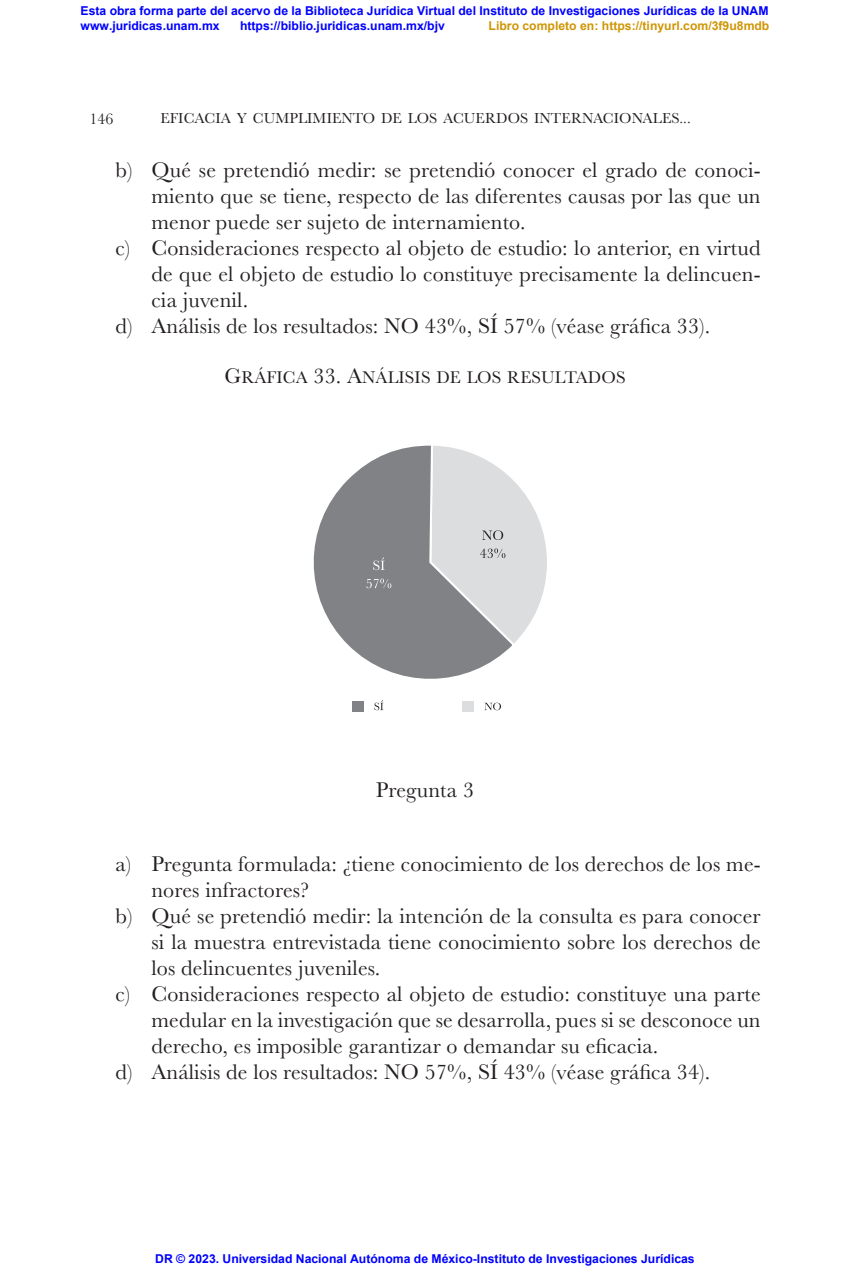
<style>
.page{position:relative;width:850px;height:1275px;background:#fff}
.page>*{position:absolute;margin:0;border:0;box-sizing:border-box;transform-origin:0 0}
.VV-2{font:22px/26px "Baskerville";letter-spacing:.005em;color:#231f20;text-align:justify}
.tabla{font:17.6px "Baskerville SC800";letter-spacing:.01em;color:#231f20}
.t1{font:16px "Baskerville";color:#231f20}
.t2{font:15px "Baskerville";letter-spacing:.005em;color:#231f20}
.t3{font:700 12.2px/14.6px "Arial";color:#00f}
.t4{font:700 12.2px "Arial";color:#cf9605}
.s1{font-size:22px}
.s2{font-family:"Baskerville SC800"}
</style>
<div class="page">
<div style="left:352px;top:701px;width:11px;height:11px;background:#808285"></div>
<div style="left:462px;top:701px;width:11px;height:11px;background:#dcdddf"></div>
<svg style="left:374px;top:700px;width:9px;height:10px"></svg>
<svg style="left:484px;top:702px;width:17px;height:8px"></svg>
<svg style="left:313px;top:445px;width:196px;height:234px"></svg>
<svg style="left:373px;top:557px;width:11px;height:13px"></svg>
<svg style="left:366px;top:578px;width:25px;height:10px"></svg>
<svg style="left:427px;top:445px;width:120px;height:203px"></svg>
<p class="t3" style="left:81px;top:4px;width:689px">Esta obra forma parte del acervo de la Biblioteca Jurídica Virtual del Instituto de Investigaciones Jurídicas de la UNAM www.juridicas.unam.mx</p>
<p class="t3" style="left:240px;top:18px;width:206px">https://biblio.juridicas.unam.mx/bjv</p>
<p class="t4" style="left:488px;top:17px;width:282px">Libro completo en: https://tinyurl.com/3f9u8mdb</p>
<p class="t1" style="left:89px;top:108px;width:25px">146</p>
<p class="t2" style="left:160px;top:108px;width:532px">EFICACIA Y CUMPLIMIENTO DE LOS ACUERDOS INTERNACIONALES...</p>
<p class="VV-2" style="left:151px;top:157px;width:610px;text-indent:-36px">b) Qué se pretendió medir: se pretendió conocer el grado de conoci&shy;miento que se tiene, respecto de las diferentes causas por las que un menor puede ser sujeto de internamiento.</p>
<p class="VV-2" style="left:151px;top:235px;width:610px;text-indent:-36px">c) Consideraciones respecto al objeto de estudio: lo anterior, en virtud de que el objeto de estudio lo constituye precisamente la delincuen&shy;cia juvenil.</p>
<p class="VV-2" style="left:115px;top:313px;width:596px">d) Análisis de los resultados: NO 43%, SÍ 57% (véase gráfica 33).</p>
<p class="tabla" style="left:224px;top:366px;width:402px"><span class="s1">G</span>RÁFICA <span class="s1">33. A</span>NÁLISIS DE LOS RESULTADOS</p>
<p class="VV-2" style="left:376px;top:777px;width:99px">Pregunta <span class="s2">3</span></p>
<p class="VV-2" style="left:151px;top:851px;width:610px;text-indent:-36px">a) Pregunta formulada: ¿tiene conocimiento de los derechos de los me&shy;nores infractores?</p>
<p class="VV-2" style="left:151px;top:903px;width:610px;text-indent:-36px">b) Qué se pretendió medir: la intención de la consulta es para conocer si la muestra entrevistada tiene conocimiento sobre los derechos de los delincuentes juveniles.</p>
<p class="VV-2" style="left:151px;top:981px;width:610px;text-indent:-36px">c) Consideraciones respecto al objeto de estudio: constituye una parte medular en la investigación que se desarrolla, pues si se desconoce un derecho, es imposible garantizar o demandar su eficacia.</p>
<p class="VV-2" style="left:115px;top:1059px;width:596px">d) Análisis de los resultados: NO 57%, SÍ 43% (véase gráfica 34).</p>
<p class="t3" style="left:155px;top:1251px;width:541px">DR © 2023. Universidad Nacional Autónoma de México-Instituto de Investigaciones Jurídicas</p>
</div>
